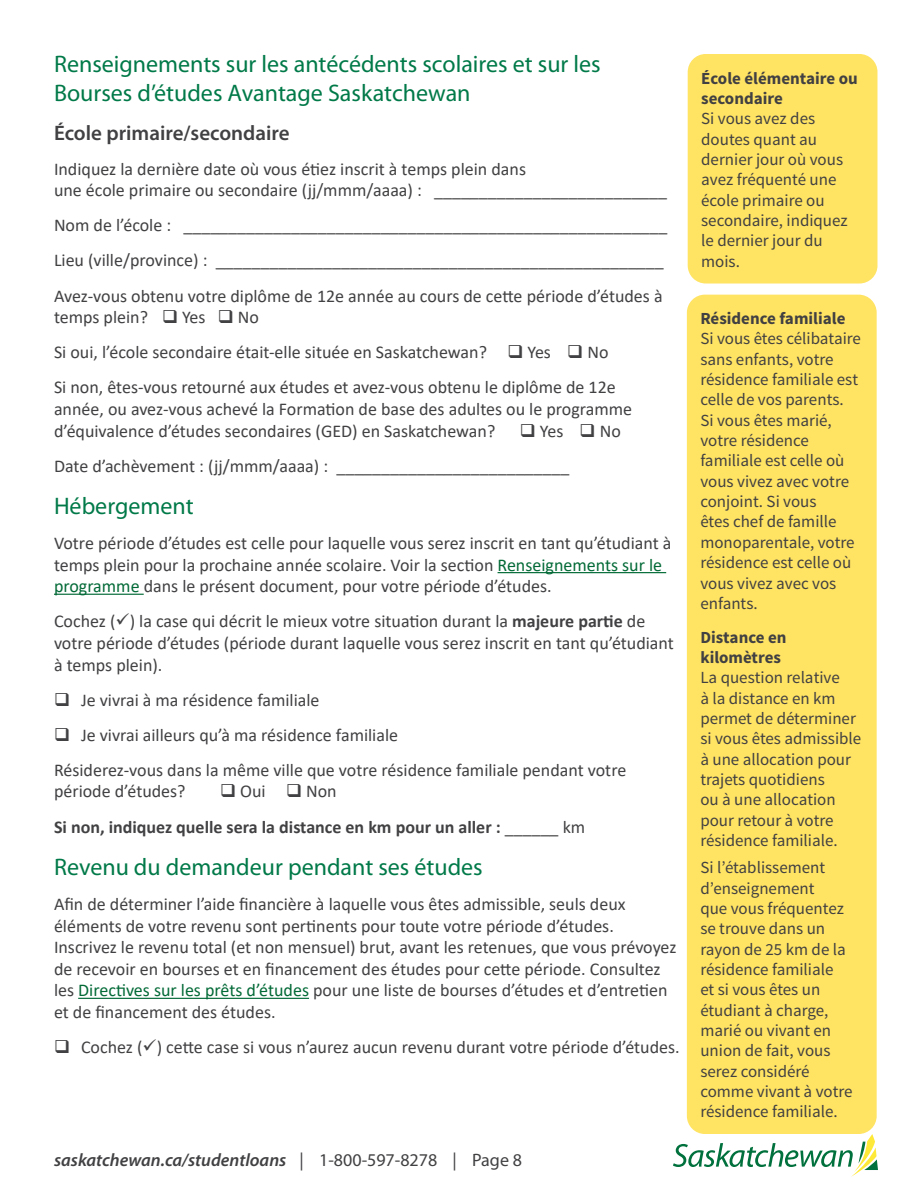
<style>
.page{position:relative;width:918px;height:1188px;background:#fff}
.page>*{position:absolute;margin:0;border:0;box-sizing:border-box;transform-origin:0 0}
.t1{font:24px/28.8px "Myriad Pro";color:#007948}
.t2{font:600 21px "Myriad Pro";color:#414042}
.t3{font:18px/21.6px "Calibri";color:#414042}
.t4{font:700 18px/35.1px "Calibri";color:#414042}
.t5{font:italic 600 18px "Myriad Pro";color:#414042}
.t6{font:16.95px/20.4px "Source Sans Pro";color:#414042}
.t7{font:700 16.95px/20.4px "Source Sans Pro";color:#414042}
.s1{color:#036a37}
.s2{font-weight:700}
.s3{font-weight:400}
.s4{font-weight:400;font-style:normal}
</style>
<div class="page">
<svg style="left:673px;top:1134px;width:205px;height:43px"></svg>
<hr style="left:498px;top:572px;width:168px;height:1px;background:#036a37">
<hr style="left:54px;top:594px;width:90px;height:1px;background:#036a37">
<hr style="left:78px;top:998px;width:231px;height:1px;background:#036a37">
<div style="left:687px;top:295px;width:190px;height:839px;background:#ffe363;border-radius:18px"></div>
<div style="left:688px;top:54px;width:189px;height:230px;background:#ffe363;border-radius:18px"></div>
<h1 class="t1" style="left:54px;top:49px;width:548px">Renseignements sur les antécédents scolaires et sur les<br>Bourses d’études Avantage Saskatchewan</h1>
<p class="t2" style="left:54px;top:119px;width:237px">École primaire/secondaire</p>
<p class="t3" style="left:54px;top:157px;width:615px">Indiquez la dernière date où vous étiez inscrit à temps plein dans<br>une école primaire ou secondaire (jj/mmm/aaaa) : __________________________</p>
<p class="t3" style="left:54px;top:207px;width:615px;line-height:35.1px">Nom de l’école : ______________________________________________________<br>Lieu (ville/province) : __________________________________________________<br>Avez-vous obtenu votre diplôme de 12e année au cours de cette période d’études à</p>
<p class="t3" style="left:54px;top:299px;width:563px;line-height:35.1px">temps plein? ❑ Yes ❑ No<br>Si oui, l’école secondaire était-elle située en Saskatchewan? ❑ Yes ❑ No<br>Si non, êtes-vous retourné aux études et avez-vous obtenu le diplôme de 12e</p>
<p class="t3" style="left:54px;top:398px;width:580px">année, ou avez-vous achevé la Formation de base des adultes ou le programme d’équivalence d’études secondaires (GED) en Saskatchewan?</p>
<p class="t3" style="left:54px;top:413px;width:568px;line-height:35.1px;text-indent:466px">❑ Yes ❑ No<br>Date d’achèvement : (jj/mmm/aaaa) : __________________________</p>
<h1 class="t1" style="left:54px;top:491px;width:141px">Hébergement</h1>
<p class="t3" style="left:54px;top:532px;width:619px">Votre période d’études est celle pour laquelle vous serez inscrit en tant qu’étudiant à temps plein pour la prochaine année scolaire. Voir la section <span class="s1">Renseignements sur le programme</span> dans le présent document, pour votre période d’études.</p>
<p class="t3" style="left:54px;top:610px;width:621px">Cochez (✓) la case qui décrit le mieux votre situation durant la <span class="s2">majeure partie</span> de votre période d’études (période durant laquelle vous serez inscrit en tant qu’étudiant à temps plein).</p>
<p class="t3" style="left:81px;top:688px;width:240px">Je vivrai à ma résidence familiale</p>
<p class="t3" style="left:81px;top:723px;width:319px">Je vivrai ailleurs qu’à ma résidence familiale</p>
<p class="t3" style="left:54px;top:759px;width:574px">Résiderez-vous dans la même ville que votre résidence familiale pendant votre</p>
<p class="t3" style="left:54px;top:780px;width:133px">période d’études?</p>
<p class="t4" style="left:54px;top:774px;width:533px;text-indent:166px">❑ <span class="s3">Oui</span> ❑ <span class="s3">Non<br></span>Si non, indiquez quelle sera la distance en km pour un aller : <span class="s3">______ km</span></p>
<h1 class="t1" style="left:54px;top:852px;width:430px">Revenu du demandeur pendant ses études</h1>
<p class="t3" style="left:54px;top:893px;width:624px">Afin de déterminer l’aide financière à laquelle vous êtes admissible, seuls deux éléments de votre revenu sont pertinents pour toute votre période d’études.<br>Inscrivez le revenu total (et non mensuel) brut, avant les retenues, que vous prévoyez de recevoir en bourses et en financement des études pour cette période. Consultez les <span class="s1">Directives sur les prêts d’études</span> pour une liste de bourses d’études et d’entretien et de financement des études.</p>
<p class="t3" style="left:81px;top:1036px;width:600px">Cochez (✓) cette case si vous n’aurez aucun revenu durant votre période d’études.</p>
<p class="t5" style="left:54px;top:1148px;width:470px">saskatchewan.ca/studentloans <span class="s4">| 1-800-597-8278 | Page 8</span></p>
<p class="t7" style="left:701px;top:68px;width:158px">École élémentaire ou secondaire</p>
<p class="t6" style="left:701px;top:109px;width:148px">Si vous avez des doutes quant au dernier jour où vous avez fréquenté une école primaire ou secondaire, indiquez le dernier jour du mois.</p>
<p class="t7" style="left:700px;top:309px;width:147px">Résidence familiale</p>
<p class="t6" style="left:700px;top:329px;width:162px">Si vous êtes célibataire sans enfants, votre résidence familiale est celle de vos parents.<br>Si vous êtes marié, votre résidence familiale est celle où vous vivez avec votre conjoint. Si vous<br>êtes chef de famille monoparentale, votre résidence est celle où vous vivez avec vos enfants.</p>
<p class="t7" style="left:700px;top:627px;width:88px">Distance en kilomètres</p>
<p class="t6" style="left:700px;top:668px;width:162px">La question relative<br>à la distance en km permet de déterminer si vous êtes admissible à une allocation pour trajets quotidiens<br>ou à une allocation pour retour à votre résidence familiale.</p>
<p class="t6" style="left:700px;top:858px;width:154px">Si l’établissement d’enseignement<br>que vous fréquentez se trouve dans un rayon de 25 km de la résidence familiale<br>et si vous êtes un étudiant à charge, marié ou vivant en union de fait, vous serez considéré comme vivant à votre résidence familiale.</p>
</div>
